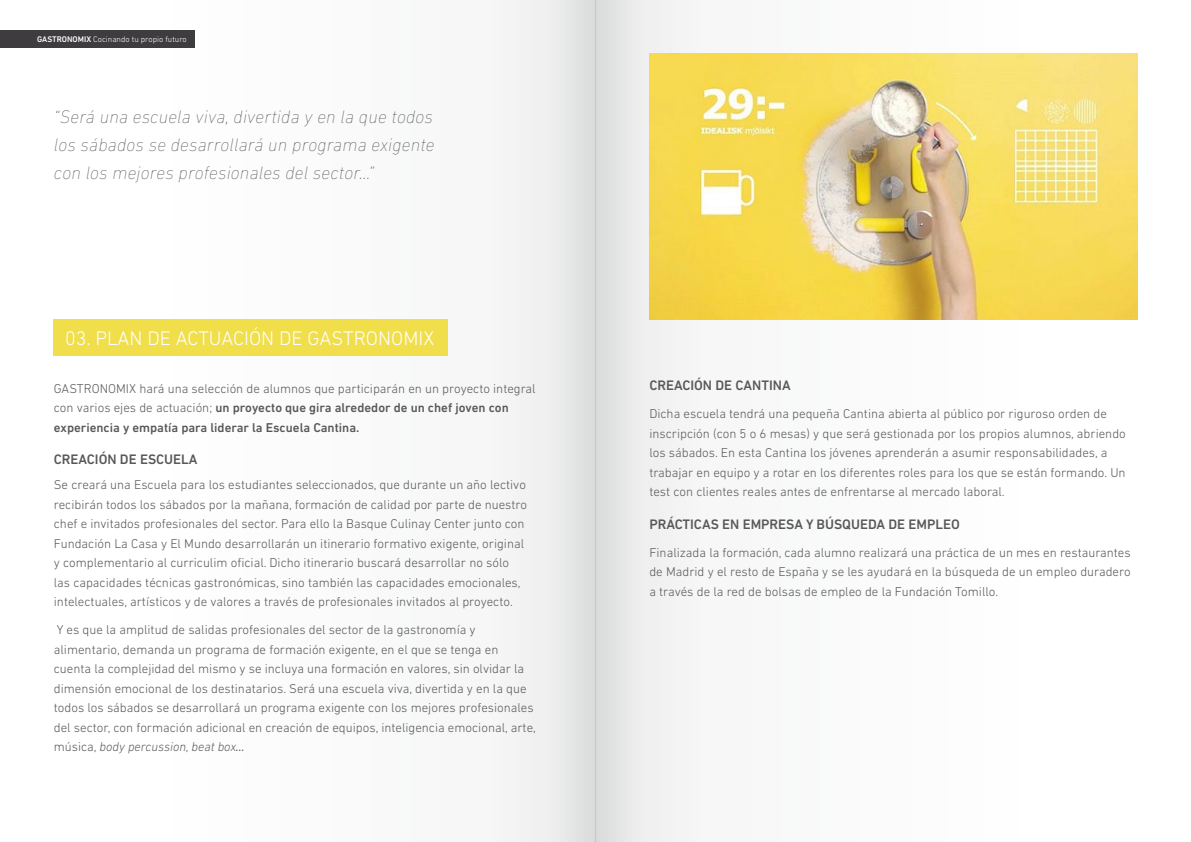
<style>
.page{position:relative;width:1191px;height:842px;background:#fff}
.page>*{position:absolute;margin:0;border:0;box-sizing:border-box;transform-origin:0 0}
.t1{font:300 20px "DIN Next LT Pro";color:#fff}
.t2{font:italic 200 18.5px/27.7px "DIN Next LT Pro";letter-spacing:.01em;color:#58585a;text-align:justify}
.t3{font:500 14px "DIN Next LT Pro";color:#58585a}
.t4{font:300 13px/19.5px "DIN Next LT Pro";color:#58585a}
.t5{font:300 8.3px "DIN Next LT Pro";color:#fff}
.s1{font-weight:500}
.s2{font-style:italic}
.s3{font-weight:400;font-style:italic}
</style>
<div class="page">
<div style="left:163px;top:0;width:432px;height:842px;background:linear-gradient(to right,#fff,#eceded)"></div>
<svg style="left:596px;top:0;width:431px;height:842px"></svg>
<hr style="left:595px;top:0;width:1px;height:842px;background:#c6c7c8">
<div style="left:54px;top:319px;width:394px;height:37px;background:#f0de4b"></div>
<div style="left:0;top:30px;width:194px;height:18px;background:#3e3c3f"></div>
<img style="left:649px;top:54px;width:488px;height:266px">
<p class="t5" style="left:37px;top:34px;width:151px"><span class="s1">GASTRONOMIX</span> Cocinando tu propio futuro</p>
<h2 class="t2" style="left:54px;top:103px;width:382px">“Será una escuela viva, divertida y en la que todos los sábados se desarrollará un programa exigente con los mejores profesionales del sector...”</h2>
<h1 class="t1" style="left:65px;top:326px;width:370px">03. Plan de actuación de GASTRONOMIX</h1>
<p class="t4" style="left:54px;top:378px;width:483px">GASTRONOMIX hará una selección de alumnos que participarán en un proyecto integral con varios ejes de actuación; <span class="s1">un proyecto que gira alrededor de un chef joven con experiencia y empatía para liderar la Escuela Cantina.</span></p>
<p class="t3" style="left:54px;top:451px;width:16px">Creaci</p>
<p class="t3" style="left:99px;top:451px;width:99px">ón de escuela</p>
<p class="t4" style="left:54px;top:475px;width:475px">Se creará una Escuela para los estudiantes seleccionados, que durante un año lectivo recibirán todos los sábados por la mañana, formación de calidad por parte de nuestro chef e invitados profesionales del sector. Para ello la Basque Culinay Center junto con Fundación La Casa y El Mundo desarrollarán un itinerario formativo exigente, original y complementario al curriculim oficial. Dicho itinerario buscará desarrollar no sólo las capacidades técnicas gastronómicas, sino también las capacidades emocionales, intelectuales, artísticos y de valores a través de profesionales invitados al proyecto.</p>
<p class="t4" style="left:54px;top:620px;width:483px">Y es que la amplitud de salidas profesionales del sector de la gastronomía y alimentario, demanda un programa de formación exigente, en el que se tenga en cuenta la complejidad del mismo y se incluya una formación en valores, sin olvidar la dimensión emocional de los destinatarios. Será una escuela viva, divertida y en la que todos los sábados se desarrollará un programa exigente con los mejores profesionales del sector, con formación adicional en creación de equipos, inteligencia emocional, arte, música, <span class="s2">body percussion, beat box</span><span class="s3">…</span></p>
<p class="t3" style="left:649px;top:377px;width:16px">Creaci</p>
<p class="t3" style="left:694px;top:377px;width:51px">ón de cantina</p>
<p class="t4" style="left:649px;top:404px;width:478px">Dicha escuela tendrá una pequeña Cantina abierta al público por riguroso orden de inscripción (con 5 o 6 mesas) y que será gestionada por los propios alumnos, abriendo los sábados. En esta Cantina los jóvenes aprenderán a asumir responsabilidades, a trabajar en equipo y a rotar en los diferentes roles para los que se están formando. Un test con clientes reales antes de enfrentarse al mercado laboral.</p>
<p class="t3" style="left:649px;top:516px;width:34px">Prácticas</p>
<p class="t3" style="left:722px;top:516px;width:30px">en empresa</p>
<p class="t3" style="left:806px;top:516px;width:112px">y búsqueda de emp</p>
<p class="t3" style="left:935px;top:516px;width:17px">leo</p>
<p class="t4" style="left:649px;top:542px;width:483px;text-align:justify">Finalizada la formación, cada alumno realizará una práctica de un mes en restaurantes de Madrid y el resto de España y se les ayudará en la búsqueda de un empleo duradero a través de la red de bolsas de empleo de la Fundación Tomillo.</p>
</div>
